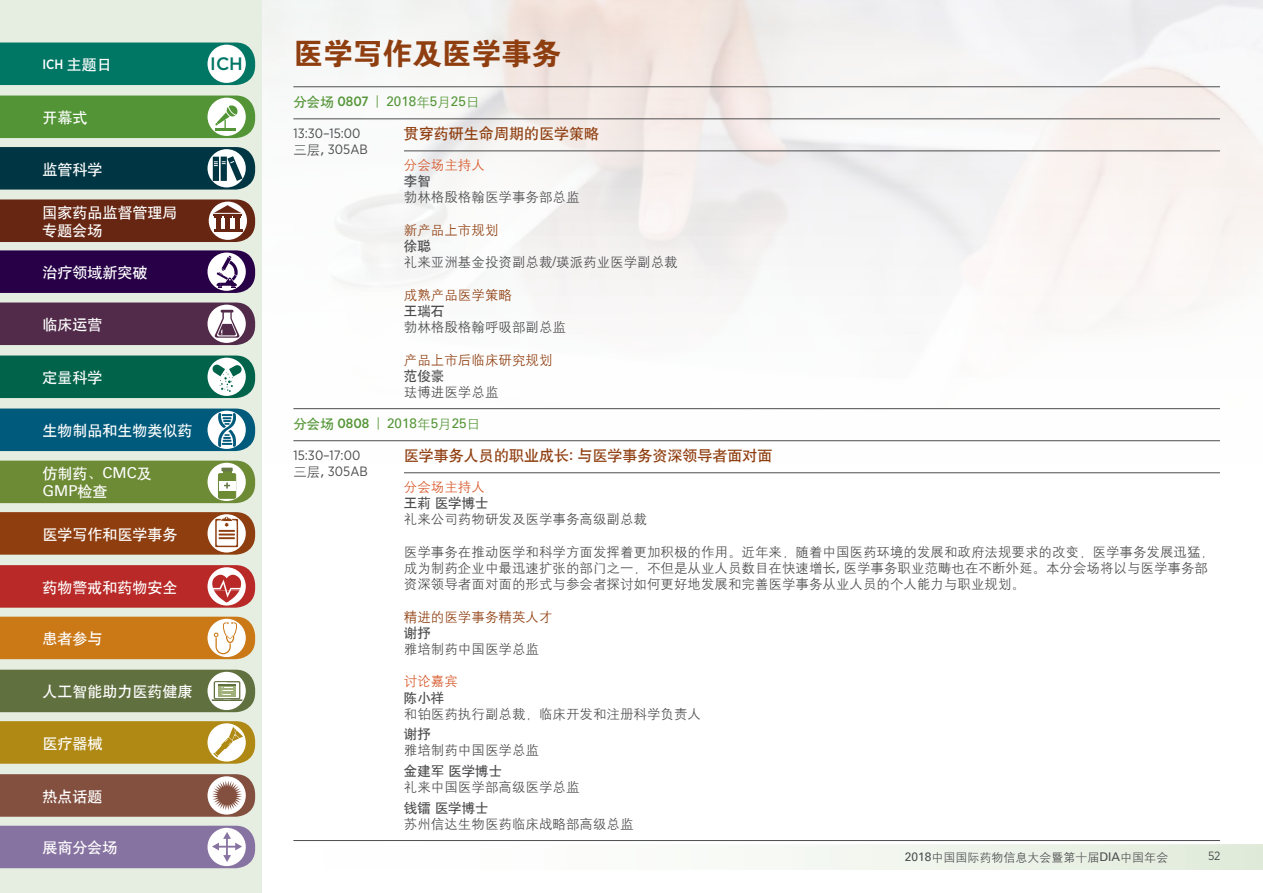
<style>
.page{position:relative;width:1263px;height:893px;background:#fff}
.page>*{position:absolute;margin:0;border:0;box-sizing:border-box;transform-origin:0 0}
.t1{font:30px "FZDHTK GBK1 0";letter-spacing:-.01em;color:#8f3e0f}
.t2{font:500 18px "Gotham";color:#007665}
.t3{font:15px/18px "H Yb 1 gj";color:#fff}
.t4{font:15px "H Yb 1 gj";color:#8f3e0f}
.t5{font:15px "Univers";color:#fff}
.t6{font:13.5px/16.2px "H Yg 2 gj";color:#4d4d4f}
.t7{font:13.5px/16.2px "Gotham Narrow";color:#4d4d4f}
.t8{font:13.5px "H Yg 2 gj";color:#8f3e0f}
.t9{font:13.5px "Univers";color:#539536}
.t10{font:13.5px "H Yb 1 gj";color:#4d4d4f}
.t11{font:13.5px "H Yg 2 gj";color:#d75627}
.t12{font:500 13.5px "Gotham Narrow";color:#fff}
.t13{font:12px "H Yg 2 gj";color:#4d4d4f}
.t14{font:12px "Gotham Narrow";color:#4d4d4f}
.s1{font-family:"H Yb 1 gj";font-weight:400;font-size:15px}
.s2{font-family:"Sim Sun"}
.s3{font-family:"Univers"}
.s4{font-family:"H Yb 1 gj"}
.s5{font-family:"Gotham Narrow";font-weight:500}
.s6{font-family:"Gotham Narrow"}
.s7{font-family:"H Yg 2 gj"}
</style>
<div class="page">
<div style="left:0;top:0;width:262px;height:893px;background:#e6eee1"></div>
<div style="left:0;top:43px;width:255px;height:42px;background:#007665"></div>
<svg style="left:0;top:302px;width:255px;height:43px;background:#63405b"></svg>
<svg style="left:0;top:356px;width:255px;height:42px;background:#19725b"></svg>
<svg style="left:0;top:409px;width:255px;height:42px;background:#166886"></svg>
<svg style="left:0;top:461px;width:255px;height:42px;background:#799346"></svg>
<svg style="left:0;top:512px;width:255px;height:43px;background:#9a5127"></svg>
<svg style="left:0;top:565px;width:255px;height:43px;background:#bd3a38"></svg>
<svg style="left:0;top:617px;width:255px;height:42px;background:#d0862f"></svg>
<svg style="left:0;top:670px;width:255px;height:42px;background:#6f7d50"></svg>
<svg style="left:0;top:721px;width:255px;height:43px;background:#b7952c"></svg>
<svg style="left:0;top:774px;width:255px;height:43px;background:#8d5e4f"></svg>
<svg style="left:0;top:826px;width:255px;height:42px;background:#917fa9"></svg>
<div style="left:207px;top:45px;width:39px;height:38px;background:#fff;border-radius:50%"></div>
<svg style="left:0;top:147px;width:255px;height:43px;background:#164753"></svg>
<svg style="left:0;top:250px;width:255px;height:43px;background:#3d1a5a"></svg>
<div style="left:236px;top:844px;width:1027px;height:26px;background:linear-gradient(to right,#fffcff,#e7f0e0)"></div>
<svg style="left:0;top:96px;width:255px;height:42px;background:#649f49"></svg>
<svg style="left:0;top:199px;width:255px;height:43px;background:#723825"></svg>
<hr style="left:293px;top:87px;width:111px;height:1px;background:#4d4d4f">
<hr style="left:404px;top:87px;width:816px;height:1px;background:#4d4d4f">
<hr style="left:293px;top:119px;width:111px;height:1px;background:#4d4d4f">
<hr style="left:404px;top:119px;width:816px;height:1px;background:#4d4d4f">
<hr style="left:404px;top:151px;width:816px;height:1px;background:#4d4d4f">
<hr style="left:293px;top:408px;width:111px;height:1px;background:#4d4d4f">
<hr style="left:404px;top:408px;width:816px;height:1px;background:#4d4d4f">
<hr style="left:293px;top:440px;width:111px;height:1px;background:#4d4d4f">
<hr style="left:404px;top:440px;width:816px;height:1px;background:#4d4d4f">
<hr style="left:404px;top:472px;width:816px;height:1px;background:#4d4d4f">
<hr style="left:293px;top:840px;width:111px;height:1px;background:#4d4d4f">
<hr style="left:404px;top:840px;width:816px;height:1px;background:#4d4d4f">
<p class="t12" style="left:43px;top:56px;width:71px">ICH <span class="s1">主题日</span></p>
<p class="t3" style="left:43px;top:109px;width:46px">开幕式</p>
<p class="t3" style="left:43px;top:160px;width:61px">监管科学</p>
<p class="t3" style="left:43px;top:204px;width:136px">国家药品监督管理局专题会场</p>
<p class="t3" style="left:43px;top:264px;width:106px">治疗领域新突破</p>
<p class="t3" style="left:43px;top:316px;width:61px">临床运营</p>
<p class="t3" style="left:43px;top:369px;width:61px">定量科学</p>
<p class="t3" style="left:43px;top:422px;width:151px">生物制品和生物类似药</p>
<p class="t3" style="left:43px;top:465px;width:111px">仿制药<span class="s2">、</span><span class="s3">CMC</span>及</p>
<p class="t5" style="left:43px;top:482px;width:66px">GMP<span class="s4">检查</span></p>
<p class="t3" style="left:43px;top:525px;width:136px">医学写作和医学事务</p>
<p class="t3" style="left:43px;top:578px;width:136px">药物警戒和药物安全</p>
<p class="t3" style="left:43px;top:630px;width:61px">患者参与</p>
<p class="t3" style="left:43px;top:683px;width:151px">人工智能助力医药健康</p>
<p class="t3" style="left:43px;top:734px;width:61px">医疗器械</p>
<p class="t3" style="left:43px;top:787px;width:61px">热点话题</p>
<p class="t3" style="left:43px;top:839px;width:76px">展商分会场</p>
<h2 class="t2" style="left:210px;top:52px;width:34px">ICH</h2>
<h1 class="t1" style="left:293px;top:37px;width:269px">医学写作及医学事务</h1>
<p class="t9" style="left:293px;top:93px;width:188px"><span class="s4">分会场</span> <span class="s5">0807</span> <span class="s6">|</span> 2018<span class="s7">年</span>5<span class="s7">月</span>25<span class="s7">日</span></p>
<p class="t7" style="left:293px;top:125px;width:76px">13:30–15:00<span class="s7">三层</span><span class="s3">,</span> 305AB</p>
<p class="t4" style="left:404px;top:126px;width:196px">贯穿药研生命周期的医学策略</p>
<p class="t11" style="left:404px;top:158px;width:82px">分会场主持人</p>
<p class="t10" style="left:404px;top:174px;width:28px">李智</p>
<p class="t6" style="left:404px;top:189px;width:177px">勃林格殷格翰医学事务部总监</p>
<p class="t8" style="left:404px;top:223px;width:96px">新产品上市规划</p>
<p class="t10" style="left:404px;top:239px;width:28px">徐聪</p>
<p class="t6" style="left:404px;top:254px;width:275px">礼来亚洲基金投资副总裁<span class="s3">/</span>瑛派药业医学副总裁</p>
<p class="t8" style="left:404px;top:288px;width:109px">成熟产品医学策略</p>
<p class="t10" style="left:404px;top:304px;width:42px">王瑞石</p>
<p class="t6" style="left:404px;top:319px;width:163px">勃林格殷格翰呼吸部副总监</p>
<p class="t8" style="left:404px;top:353px;width:150px">产品上市后临床研究规划</p>
<p class="t10" style="left:404px;top:369px;width:42px">范俊豪</p>
<p class="t6" style="left:404px;top:384px;width:96px">珐博进医学总监</p>
<p class="t9" style="left:293px;top:415px;width:188px"><span class="s4">分会场</span> <span class="s5">0808</span> <span class="s6">|</span> 2018<span class="s7">年</span>5<span class="s7">月</span>25<span class="s7">日</span></p>
<p class="t7" style="left:293px;top:447px;width:76px">15:30–17:00<span class="s7">三层</span><span class="s3">,</span> 305AB</p>
<p class="t4" style="left:404px;top:448px;width:370px">医学事务人员的职业成长<span class="s3">:</span> 与医学事务资深领导者面对面</p>
<p class="t11" style="left:404px;top:480px;width:82px">分会场主持人</p>
<p class="t10" style="left:404px;top:496px;width:86px">王莉医学博士</p>
<p class="t6" style="left:404px;top:511px;width:244px">礼来公司药物研发及医学事务高级副总裁</p>
<p class="t6" style="left:404px;top:544px;width:811px">医学事务在推动医学和科学方面发挥着更加积极的作用。近年来，随着中国医药环境的发展和政府法规要求的改变，医学事务发展迅猛，成为制药企业中最迅速扩张的部门之一，不但是从业人员数目在快速增长<span class="s3">,</span> 医学事务职业范畴也在不断外延。本分会场将以与医学事务部资深领导者面对面的形式与参会者探讨如何更好地发展和完善医学事务从业人员的个人能力与职业规划。</p>
<p class="t8" style="left:404px;top:610px;width:150px">精进的医学事务精英人才</p>
<p class="t10" style="left:404px;top:626px;width:28px">谢抒</p>
<p class="t6" style="left:404px;top:641px;width:136px">雅培制药中国医学总监</p>
<p class="t11" style="left:404px;top:675px;width:55px">讨论嘉宾</p>
<p class="t10" style="left:404px;top:691px;width:42px">陈小祥</p>
<p class="t6" style="left:404px;top:706px;width:298px">和铂医药执行副总裁，临床开发和注册科学负责人</p>
<p class="t10" style="left:404px;top:727px;width:28px">谢抒</p>
<p class="t6" style="left:404px;top:742px;width:136px">雅培制药中国医学总监</p>
<p class="t10" style="left:404px;top:764px;width:100px">金建军医学博士</p>
<p class="t6" style="left:404px;top:779px;width:177px">礼来中国医学部高级医学总监</p>
<p class="t10" style="left:404px;top:801px;width:86px">钱镭医学博士</p>
<p class="t6" style="left:404px;top:816px;width:231px">苏州信达生物医药临床战略部高级总监</p>
<p class="t13" style="left:905px;top:851px;width:265px"><span class="s3">2018</span>中国国际药物信息大会暨第十届<span class="s3">DIA</span>中国年会</p>
<p class="t14" style="left:1208px;top:848px;width:14px">52</p>
</div>
